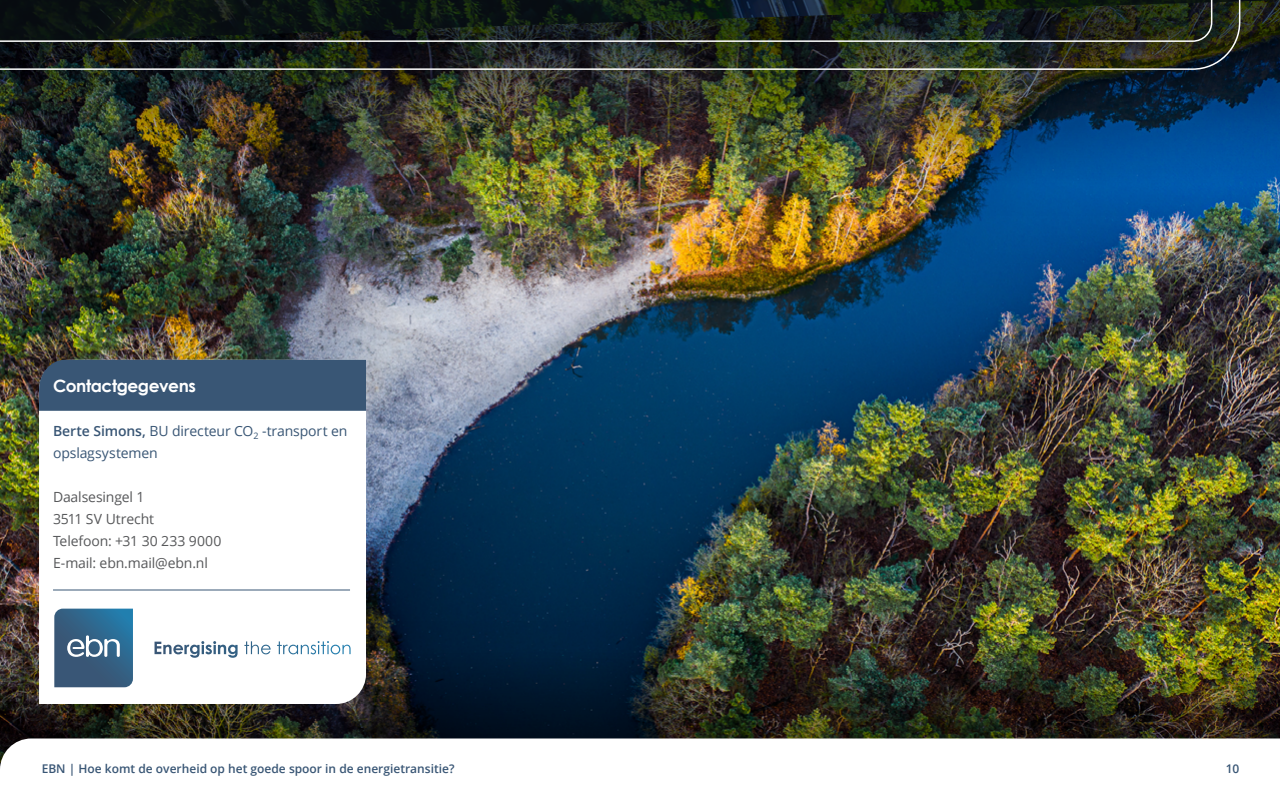
<style>
.page{position:relative;width:1280px;height:800px;background:#fff}
.page>*{position:absolute;margin:0;border:0;box-sizing:border-box;transform-origin:0 0}
.t1{font:700 17px "Century Gothic";letter-spacing:-.025em;color:#fff}
.t2{font:14px/22px "Open Sans";letter-spacing:-.01em;color:#57585a}
.t3{font:14px/22px "Open Sans";letter-spacing:-.01em;color:#395675}
.t4{font:600 12px "Open Sans";color:#395675}
.s1{font-weight:600}
</style>
<div class="page">
<img style="left:0;top:216px;width:1280px;height:405px">
<img style="left:0;top:0;width:1280px;height:216px">
<img style="left:0;top:621px;width:1280px;height:117px">
<svg style="left:0;top:738px;width:1280px;height:30px"></svg>
<svg style="left:0;top:0;width:1241px;height:71px;background:#222a22"></svg>
<svg style="left:39px;top:411px;width:327px;height:293px"></svg>
<div style="left:39px;top:360px;width:327px;height:51px;background:#395675"></div>
<svg style="left:54px;top:609px;width:79px;height:78px;background:#426d8e"></svg>
<svg style="left:155px;top:641px;width:83px;height:17px"></svg>
<svg style="left:244px;top:641px;width:27px;height:13px"></svg>
<svg style="left:277px;top:641px;width:74px;height:13px"></svg>
<hr style="left:53px;top:590px;width:297px;height:1px;background:#395675">
<p class="t1" style="left:53px;top:373px;width:144px">Contactgegevens</p>
<p class="t3" style="left:53px;top:420px;width:296px"><span class="s1">Berte Simons,</span> BU directeur CO<sub>2</sub> -transport en opslagsystemen</p>
<p class="t2" style="left:53px;top:486px;width:170px">Daalsesingel 1<br>3511 SV Utrecht<br>Telefoon: +31 30 233 9000<br>E-mail: ebn.mail@ebn.nl</p>
<p class="t4" style="left:42px;top:761px;width:414px">EBN | Hoe komt de overheid op het goede spoor in de energietransitie?</p>
<p class="t4" style="left:1226px;top:761px;width:15px">10</p>
</div>
